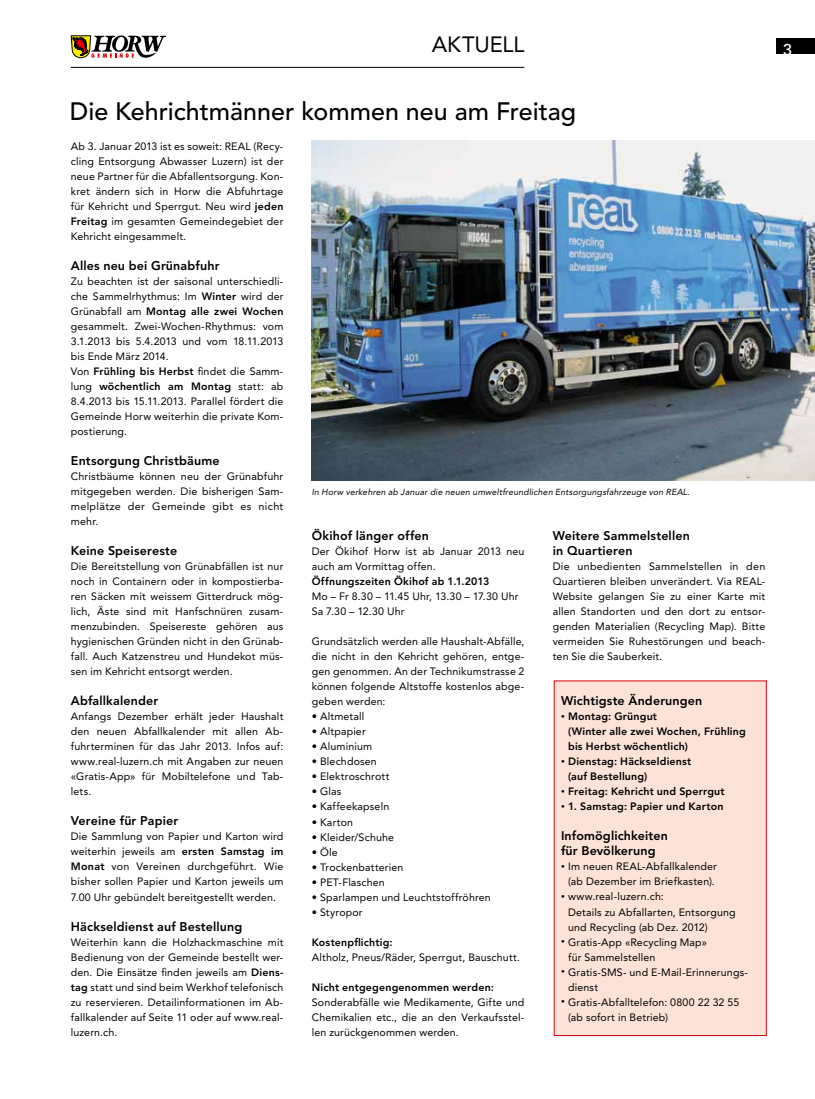
<style>
.page{position:relative;width:815px;height:1099px;background:#fff}
.page>*{position:absolute;margin:0;border:0;box-sizing:border-box;transform-origin:0 0}
.t1{font:500 25px "Avenir";color:#000}
.t2{font:22px "Avenir";color:#000}
.t3{font:15.88px "Univers";color:#fff}
.t4{font:800 12.5px/15px "Avenir";letter-spacing:.01em;color:#000}
.t5{font:10.62px/15px "Avenir";letter-spacing:.015em;color:#000;text-align:justify}
.t6{font:800 10.62px/15px "Avenir";letter-spacing:.015em;color:#000}
.t7{font:italic 8.75px "Avenir";letter-spacing:.02em;color:#000}
.s1{font-weight:800}
.s2{font-weight:400;font-size:7.5px}
.s3{font-size:7.5px}
</style>
<div class="page">
<svg style="left:71px;top:35px;width:94px;height:23px"></svg>
<hr style="left:71px;top:67px;width:453px;height:1px;background:#000">
<div style="left:776px;top:38px;width:39px;height:16px;background:#000"></div>
<img style="left:312px;top:141px;width:503px;height:339px">
<div style="left:554px;top:680px;width:213px;height:355px;background:#fce2d7;border:1px solid #e3000b"></div>
<h2 class="t2" style="left:432px;top:32px;width:94px">Aktuell</h2>
<h3 class="t3" style="left:783px;top:39px;width:10px">3</h3>
<h1 class="t1" style="left:70px;top:97px;width:508px">Die Kehrichtmänner kommen neu am Freitag</h1>
<p class="t5" style="left:71px;top:139px;width:214px">Ab 3. Januar 2013 ist es soweit: REAL (Recy&shy;cling Entsorgung Abwasser Luzern) ist der neue Partner für die Abfallentsorgung. Kon&shy;kret ändern sich in Horw die Abfuhrtage für Kehricht und Sperrgut. Neu wird <span class="s1">jeden Freitag</span> im gesamten Gemeindegebiet der Kehricht eingesammelt.</p>
<p class="t4" style="left:71px;top:258px;width:150px">Alles neu bei Grünabfuhr</p>
<p class="t5" style="left:71px;top:274px;width:214px;text-align:left">Zu beachten ist der saisonal unterschiedli&shy;che Sammelrhythmus: I m <span class="s1">Winter</span> wird der Grünabfall am <span class="s1">Montag alle zwei Wochen </span>gesammelt. Zwei-Wochen-Rhythmus: vom 3.1.2013 bis 5.4.2013 und vom 18.11.2013 bis Ende März 2014.<br>Von <span class="s1">Frühling bis Herbst</span> findet die Samm&shy;lung <span class="s1">wöchentlich am Montag</span> statt: ab 8.4.2013 bis 15.11.2013. Parallel fördert die Gemeinde Horw weiterhin die private Kom&shy;postierung.</p>
<p class="t4" style="left:71px;top:453px;width:150px">Entsorgung Christbäume</p>
<p class="t5" style="left:71px;top:469px;width:214px">Christbäume können neu der Grünabfuhr mitgegeben werden. Die bisherigen Sam&shy;melplätze der Gemeinde gibt es nicht mehr.</p>
<p class="t4" style="left:71px;top:543px;width:108px">Keine Speisereste</p>
<p class="t5" style="left:71px;top:559px;width:214px">Die Bereitstellung von Grünabfällen ist nur noch in Containern oder in kompostierba&shy;ren Säcken mit weissem Gitterdruck mög&shy;lich, Äste sind mit Hanfschnüren zusam&shy;menzubinden. Speisereste gehören aus hygienischen Gründen nicht in den Grünab&shy;fall. Auch Katzenstreu und Hundekot müs&shy;sen im Kehricht entsorgt werden.</p>
<p class="t4" style="left:71px;top:693px;width:89px">Abfallkalender</p>
<p class="t5" style="left:71px;top:709px;width:214px">Anfangs Dezember erhält jeder Haushalt den neuen Abfallkalender mit allen Ab&shy;fuhrterminen für das Jahr 2013. I nfos auf: www.real-luzern.ch mit Angaben zur neuen «Gratis-App» für Mobiltelefone und Tab&shy;lets.</p>
<p class="t4" style="left:71px;top:813px;width:109px">Vereine für Papier</p>
<p class="t5" style="left:71px;top:829px;width:214px">Die Sammlung von Papier und Karton wird weiterhin jeweils am <span class="s1">ersten Samstag im Monat</span> von Vereinen durchgeführt. Wie bisher sollen Papier und Karton jeweils um 7.00 Uhr gebündelt bereitgestellt werden.</p>
<p class="t4" style="left:71px;top:918px;width:173px">Häckseldienst auf Bestellung</p>
<p class="t5" style="left:71px;top:934px;width:214px">Weiterhin kann die Holzhackmaschine mit Bedienung von der Gemeinde bestellt wer&shy;den. Die Einsätze finden jeweils am <span class="s1">Diens&shy;tag</span> statt und sind beim Werkhof telefonisch zu reservieren. Detailinformationen im Ab&shy;fallkalender auf Seite 11 oder auf www.real&shy;luzern.ch.</p>
<p class="t7" style="left:312px;top:487px;width:380px">In Horw verkehren ab Januar die neuen umweltfreundlichen Entsorgungsfahrzeuge von REAL.</p>
<p class="t4" style="left:553px;top:528px;width:139px">Weitere Sammelstellen in Quartieren</p>
<p class="t5" style="left:553px;top:559px;width:214px">Die unbedienten Sammelstellen in den Quartieren bleiben unverändert. Via REAL-Website gelangen Sie zu einer Karte mit allen Standorten und den dort zu entsor&shy;genden Materialien (Recycling Map). Bitte vermeiden Sie Ruhestörungen und beach&shy;ten Sie die Sauberkeit.</p>
<p class="t4" style="left:561px;top:693px;width:143px">Wichtigste Änderungen</p>
<p class="t6" style="left:568px;top:709px;width:179px;text-indent:-7px"><span class="s2">•</span> Montag: Grüngut<br>(Winter alle zwei Wochen, Frühling bis Herbst wöchentlich)</p>
<p class="t6" style="left:568px;top:754px;width:125px;text-indent:-7px"><span class="s2">•</span> Dienstag: Häckseldienst (auf Bestellung)</p>
<p class="t6" style="left:561px;top:784px;width:165px"><span class="s2">•</span> Freitag: Kehricht und Sperrgut</p>
<p class="t6" style="left:561px;top:799px;width:164px"><span class="s2">•</span> 1. Samstag: Papier und Karton</p>
<p class="t4" style="left:561px;top:828px;width:108px">Infomöglichkeiten für Bevölkerung</p>
<p class="t5" style="left:561px;top:859px;width:157px;text-align:center"><span class="s3">•</span> I m neuen REAL-Abfallkalender (ab Dezember im Briefkasten).</p>
<p class="t5" style="left:568px;top:889px;width:169px;text-align:left;text-indent:-7px"><span class="s3">•</span> www.real-luzern.ch:<br>Details zu Abfallarten, Entsorgung und Recycling (ab Dez. 2012)</p>
<p class="t5" style="left:568px;top:934px;width:140px;text-indent:-7px"><span class="s3">•</span> Gratis-App «Recycling Map» für Sammelstellen</p>
<p class="t5" style="left:568px;top:964px;width:181px;text-indent:-7px"><span class="s3">•</span> Gratis-SMS- und E-Mail-Erinnerungs&shy;dienst</p>
<p class="t5" style="left:568px;top:994px;width:173px;text-indent:-7px"><span class="s3">•</span> Gratis-Abfalltelefon: 0800 22 32 55 (ab sofort in Betrieb)</p>
<p class="t4" style="left:312px;top:528px;width:119px">Ökihof länger offen</p>
<p class="t5" style="left:312px;top:544px;width:214px">Der Ökihof Horw ist ab Januar 2013 neu auch am Vormittag offen.</p>
<p class="t6" style="left:312px;top:574px;width:179px">Öffnungszeiten Ökihof ab 1.1.2013</p>
<p class="t5" style="left:312px;top:589px;width:208px">Mo – Fr 8.30 – 11.45 Uhr, 13.30 – 17.30 Uhr<br>Sa 7.30 – 12.30 Uhr</p>
<p class="t5" style="left:312px;top:634px;width:214px">Grundsätzlich werden alle Haushalt-Abfälle, die nicht in den Kehricht gehören, entge&shy;gen genommen. An der Technikumstrasse 2 können folgende Altstoffe kostenlos abge&shy;geben werden:</p>
<p class="t5" style="left:312px;top:709px;width:54px">• Altmetall</p>
<p class="t5" style="left:312px;top:724px;width:55px">• Altpapier</p>
<p class="t5" style="left:312px;top:739px;width:62px">• Aluminium</p>
<p class="t5" style="left:312px;top:754px;width:67px">• Blechdosen</p>
<p class="t5" style="left:312px;top:769px;width:79px">• Elektroschrott</p>
<p class="t5" style="left:312px;top:784px;width:31px">• Glas</p>
<p class="t5" style="left:312px;top:799px;width:79px">• Kaffeekapseln</p>
<p class="t5" style="left:312px;top:814px;width:43px">• Karton</p>
<p class="t5" style="left:312px;top:829px;width:84px">• Kleider/Schuhe</p>
<p class="t5" style="left:312px;top:844px;width:27px">• Öle</p>
<p class="t5" style="left:312px;top:859px;width:93px">• Trockenbatterien</p>
<p class="t5" style="left:312px;top:874px;width:74px">• PET-Flaschen</p>
<p class="t5" style="left:312px;top:889px;width:181px">• Sparlampen und Leuchtstoffröhren</p>
<p class="t5" style="left:312px;top:904px;width:52px">• Styropor</p>
<p class="t6" style="left:312px;top:934px;width:82px">Kostenpflichtig:</p>
<p class="t5" style="left:312px;top:949px;width:210px">Altholz, Pneus/Räder, Sperrgut, Bauschutt.</p>
<p class="t6" style="left:312px;top:979px;width:184px">Nicht entgegengenommen werden:</p>
<p class="t5" style="left:312px;top:994px;width:214px">Sonderabfälle wie Medikamente, Gifte und Chemikalien etc., die an den Verkaufsstel&shy;len zurückgenommen werden.</p>
</div>
